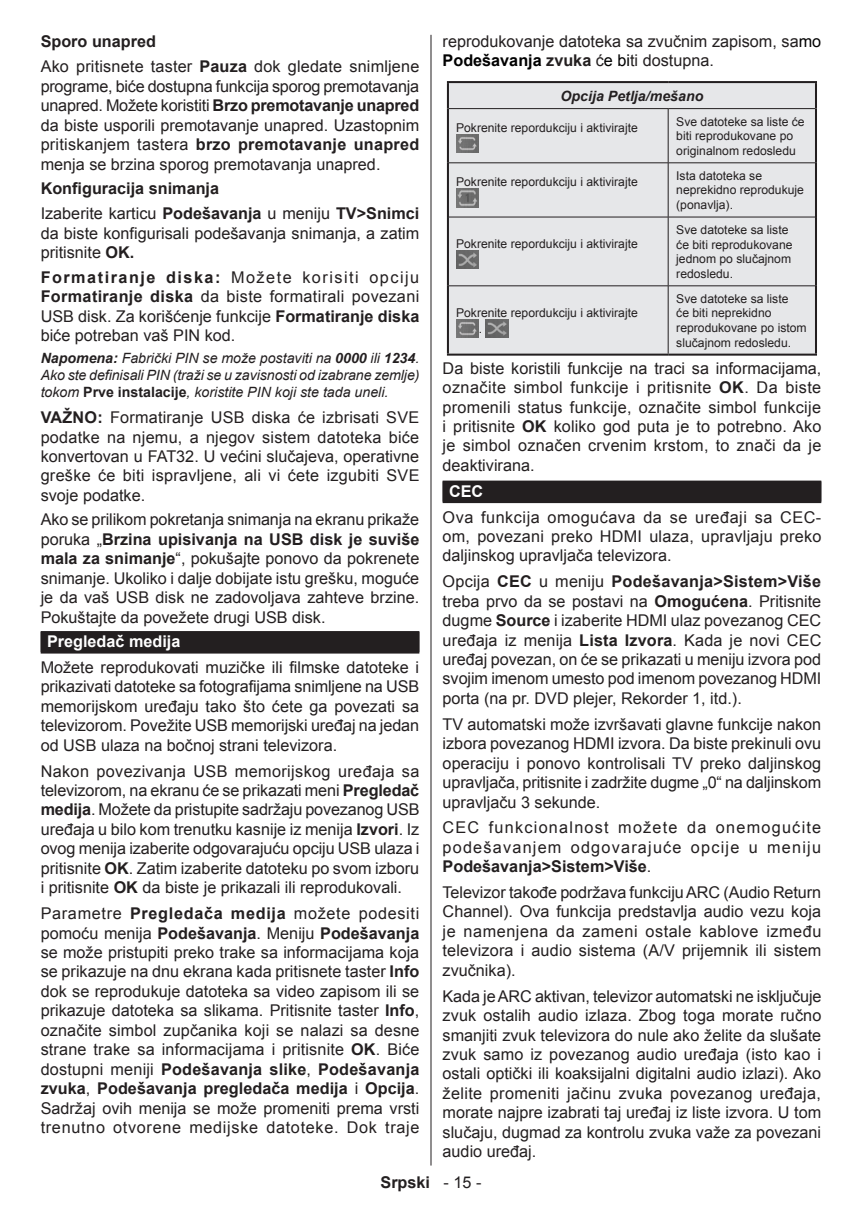
<style>
.page{position:relative;width:862px;height:1212px;background:#fff}
.page>*{position:absolute;margin:0;border:0;box-sizing:border-box;transform-origin:0 0}
.Body_text{font:16.2px/19.3px "Arial";color:#231f20;text-align:justify}
.Subhead_1{font:700 16.2px "Arial";color:#231f20}
.Heading_Siyah_Düzgün{font:700 16.2px "Arial";color:#fff}
.Body_text_note{font:italic 14.17px/17.1px "Arial";color:#231f20;text-align:justify}
.t1{font:italic 700 14.17px "Arial";color:#231f20}
.t2{font:12.15px/14.6px "Arial";color:#231f20}
.s1{font-weight:700}
.s2{font-weight:700;font-style:normal}
.s3{color:#000}
.s4{font-weight:700;color:#000}
.s5{font-weight:400}
</style>
<div class="page">
<hr style="left:430px;top:35px;width:1px;height:1130px;background:#231f20">
<div style="left:41px;top:631px;width:378px;height:22px;background:#231f20"></div>
<div style="left:442px;top:481px;width:378px;height:22px;background:#231f20"></div>
<div style="left:448px;top:83px;width:366px;height:271px;background:#e6e7e9"></div>
<hr style="left:446px;top:81px;width:221px;height:2px;background:#231f20">
<hr style="left:446px;top:83px;width:2px;height:26px;background:#231f20">
<hr style="left:667px;top:81px;width:149px;height:2px;background:#231f20">
<hr style="left:446px;top:109px;width:2px;height:54px;background:#231f20">
<hr style="left:814px;top:109px;width:2px;height:54px;background:#231f20">
<hr style="left:446px;top:163px;width:2px;height:54px;background:#231f20">
<hr style="left:814px;top:163px;width:2px;height:54px;background:#231f20">
<hr style="left:446px;top:217px;width:2px;height:69px;background:#231f20">
<hr style="left:814px;top:217px;width:2px;height:69px;background:#231f20">
<hr style="left:446px;top:286px;width:2px;height:68px;background:#231f20">
<hr style="left:814px;top:286px;width:2px;height:68px;background:#231f20">
<hr style="left:446px;top:354px;width:221px;height:2px;background:#231f20">
<hr style="left:667px;top:354px;width:149px;height:2px;background:#231f20">
<hr style="left:448px;top:108px;width:219px;height:1px;background:#231f20">
<hr style="left:667px;top:108px;width:147px;height:1px;background:#231f20">
<hr style="left:667px;top:109px;width:1px;height:54px;background:#231f20">
<hr style="left:448px;top:162px;width:219px;height:1px;background:#231f20">
<hr style="left:667px;top:162px;width:147px;height:1px;background:#231f20">
<hr style="left:667px;top:163px;width:1px;height:54px;background:#231f20">
<hr style="left:448px;top:217px;width:219px;height:1px;background:#231f20">
<hr style="left:814px;top:83px;width:2px;height:26px;background:#231f20">
<hr style="left:667px;top:217px;width:147px;height:1px;background:#231f20">
<hr style="left:667px;top:217px;width:1px;height:69px;background:#231f20">
<hr style="left:448px;top:285px;width:219px;height:1px;background:#231f20">
<hr style="left:667px;top:285px;width:147px;height:1px;background:#231f20">
<hr style="left:667px;top:286px;width:1px;height:68px;background:#231f20">
<img style="left:456px;top:135px;width:22px;height:18px">
<img style="left:456px;top:189px;width:22px;height:18px">
<img style="left:456px;top:250px;width:22px;height:19px">
<img style="left:456px;top:319px;width:22px;height:18px">
<img style="left:485px;top:319px;width:23px;height:18px">
<p class="Subhead_1" style="left:41px;top:30px;width:117px">Sporo unapred</p>
<p class="Body_text" style="left:41px;top:57px;width:380px">Ako pritisnete taster <span class="s1">Pauza</span> dok gledate snimljene programe, biće dostupna funkcija sporog premotavanja unapred. Možete koristiti <span class="s1">Brzo premotavanje unapred </span>da biste usporili premotavanje unapred. Uzastopnim pritiskanjem tastera <span class="s1">brzo premotavanje unapred </span>menja se brzina sporog premotavanja unapred.</p>
<p class="Subhead_1" style="left:41px;top:177px;width:180px">Konfiguracija snimanja</p>
<p class="Body_text" style="left:41px;top:204px;width:380px">Izaberite karticu <span class="s1">Podešavanja</span> u meniju <span class="s1">TV&gt;Snimci </span>da biste konfigurisali podešavanja snimanja, a zatim pritisnite <span class="s1">OK.</span></p>
<p class="Body_text" style="left:41px;top:268px;width:380px"><span class="s1">Formatiranje diska:</span> Možete korisiti opciju <span class="s1">Formatiranje diska</span> da biste formatirali povezani USB disk. Za korišćenje funkcije <span class="s1">Formatiranje diska </span>biće potreban vaš PIN kod.</p>
<p class="Body_text_note" style="left:41px;top:350px;width:380px"><span class="s1">Napomena:</span> Fabrički PIN se može postaviti na <span class="s1">0000</span> ili <span class="s1">1234</span>.<br>Ako ste definisali PIN (traži se u zavisnosti od izabrane zemlje) tokom <span class="s2">Prve instalacije</span>, koristite PIN koji ste tada uneli.</p>
<p class="Body_text" style="left:41px;top:408px;width:380px"><span class="s1">VAŽNO:</span> Formatiranje USB diska će izbrisati SVE podatke na njemu, a njegov sistem datoteka biće konvertovan u FAT32. U većini slučajeva, operativne greške će biti ispravljene, ali vi ćete izgubiti SVE svoje podatke.</p>
<p class="Body_text" style="left:41px;top:510px;width:380px">Ako se prilikom pokretanja snimanja na ekranu prikaže poruka „<span class="s1">Brzina upisivanja na USB disk je suviše mala za snimanje</span>“, pokušajte ponovo da pokrenete snimanje. Ukoliko i dalje dobijate istu grešku, moguće je da vaš USB disk ne zadovoljava zahteve brzine.<br>Pokuštajte da povežete drugi USB disk.</p>
<p class="Heading_Siyah_Düzgün" style="left:47px;top:631px;width:135px">Pregledač medija</p>
<p class="Body_text" style="left:41px;top:658px;width:380px">Možete reprodukovati muzičke ili filmske datoteke i prikazivati datoteke sa fotografijama snimljene na USB memorijskom uređaju tako što ćete ga povezati sa televizorom. Povežite USB memorijski uređaj na jedan od USB ulaza na bočnoj strani televizora.</p>
<p class="Body_text" style="left:41px;top:761px;width:380px">Nakon povezivanja USB memorijskog uređaja sa televizorom, na ekranu će se prikazati meni <span class="s1">Pregledač medija</span>. Možete da pristupite sadržaju povezanog USB uređaja u bilo kom trenutku kasnije iz menija <span class="s1">Izvori</span>. Iz ovog menija izaberite odgovarajuću opciju USB ulaza i pritisnite <span class="s1">OK</span>. Zatim izaberite datoteku po svom izboru i pritisnite <span class="s1">OK</span> da biste je prikazali ili reprodukovali.</p>
<p class="Body_text" style="left:41px;top:904px;width:380px">Parametre <span class="s1">Pregledača medija</span> možete podesiti pomoću menija <span class="s1">Podešavanja</span>. Meniju <span class="s1">Podešavanja </span>se može pristupiti preko trake sa informacijama koja se prikazuje na dnu ekrana kada pritisnete taster <span class="s1">Info </span>dok se reprodukuje datoteka sa video zapisom ili se prikazuje datoteka sa slikama. Pritisnite taster <span class="s1">Info</span>, označite simbol zupčanika koji se nalazi sa desne strane trake sa informacijama i pritisnite <span class="s1">OK</span>. Biće dostupni meniji <span class="s1">Podešavanja slike</span>, <span class="s1">Podešavanja zvuka</span>, <span class="s1">Podešavanja pregledača medija</span> i <span class="s1">Opcija</span>.<br>Sadržaj ovih menija se može promeniti prema vrsti trenutno otvorene medijske datoteke. Dok traje</p>
<p class="Body_text" style="left:442px;top:31px;width:380px">reprodukovanje datoteka sa zvučnim zapisom, sa<span class="s3">mo<br></span><span class="s4">Podešavanja</span> <span class="s1">zvuka</span> ć<span class="s3">e bi</span>ti dostupna.</p>
<p class="t1" style="left:560px;top:86px;width:144px">Opcija Petlja/mešano</p>
<p class="t2" style="left:456px;top:121px;width:183px">Pokrenite repordukciju i aktivirajte</p>
<p class="t2" style="left:676px;top:114px;width:130px">Sve datoteke sa liste će biti reprodukovane po originalnom redosledu</p>
<p class="t2" style="left:456px;top:175px;width:183px">Pokrenite repordukciju i aktivirajte</p>
<p class="t2" style="left:676px;top:168px;width:129px">Ista datoteka se neprekidno reprodukuje (ponavlja).</p>
<p class="t2" style="left:456px;top:236px;width:183px">Pokrenite repordukciju i aktivirajte</p>
<p class="t2" style="left:676px;top:222px;width:118px">Sve datoteke sa liste će biti reprodukovane jednom po slučajnom redosledu.</p>
<p class="t2" style="left:676px;top:291px;width:132px">Sve datoteke sa liste<br>će biti neprekidno reprodukovane po istom slučajnom redosledu.</p>
<p class="Body_text" style="left:442px;top:358px;width:380px">Da biste koristili funkcije na traci sa informacijama, označite simbol funkcije i pritisnite <span class="s1">OK</span>. Da biste promenili status funkcije, označite simbol funkcije i pritisnite <span class="s1">OK</span> koliko god puta je to potrebno. Ako je simbol označen crvenim krstom, to znači da je deaktivirana.</p>
<p class="Heading_Siyah_Düzgün" style="left:448px;top:480px;width:36px">CEC</p>
<p class="Body_text" style="left:442px;top:507px;width:380px">Ova funkcija omogućava da se uređaji sa CEC&shy;om, povezani preko HDMI ulaza, upravljaju preko daljinskog upravljača televizora.</p>
<p class="Body_text" style="left:442px;top:572px;width:380px">Opcija <span class="s1">CEC</span> u meniju <span class="s1">Podešavanja&gt;Sistem&gt;Više </span>treba prvo da se postavi na <span class="s1">Omogućena</span>. Pritisnite dugme <span class="s1">Source</span> i izaberite HDMI ulaz povezanog CEC uređaja iz menija <span class="s1">Lista Izvora</span>. Kada je novi CEC uređaj povezan, on će se prikazati u meniju izvora pod svojim imenom umesto pod imenom povezanog HDMI porta (na pr. DVD plejer, Rekorder 1, itd.).</p>
<p class="Body_text" style="left:442px;top:714px;width:380px">TV automatski može izvršavati glavne funkcije nakon izbora povezanog HDMI izvora. Da biste prekinuli ovu operaciju i ponovo kontrolisali TV preko daljinskog upravljača, pritisnite i zadržite dugme „0“ na daljinskom upravljaču 3 sekunde.</p>
<p class="Body_text" style="left:442px;top:818px;width:380px">CEC funkcionalnost možete da onemogućite podešavanjem odgovarajuće opcije u meniju <span class="s1">Podešavanja&gt;Sistem&gt;Više</span>.</p>
<p class="Body_text" style="left:442px;top:883px;width:380px">Televizor takođe podržava funkciju ARC (Audio Return Channel). Ova funkcija predstavlja audio vezu koja je namenjena da zameni ostale kablove između televizora i audio sistema (A/V prijemnik ili sistem zvučnika).</p>
<p class="Body_text" style="left:442px;top:986px;width:380px">Kada je ARC aktivan, televizor automatski ne isključuje zvuk ostalih audio izlaza. Zbog toga morate ručno smanjiti zvuk televizora do nule ako želite da slušate zvuk samo iz povezanog audio uređaja (isto kao i ostali optički ili koaksijalni digitalni audio izlazi). Ako želite promeniti jačinu zvuka povezanog uređaja, morate najpre izabrati taj uređaj iz liste izvora. U tom slučaju, dugmad za kontrolu zvuka važe za povezani audio uređaj.</p>
<p class="t2" style="left:478px;top:304px;width:160px;line-height:16.2px;text-indent:-23px">Pokrenite repordukciju i aktivirajte .</p>
<p class="Subhead_1" style="left:380px;top:1171px;width:102px">Srpski <span class="s5">- 15 -</span></p>
</div>
